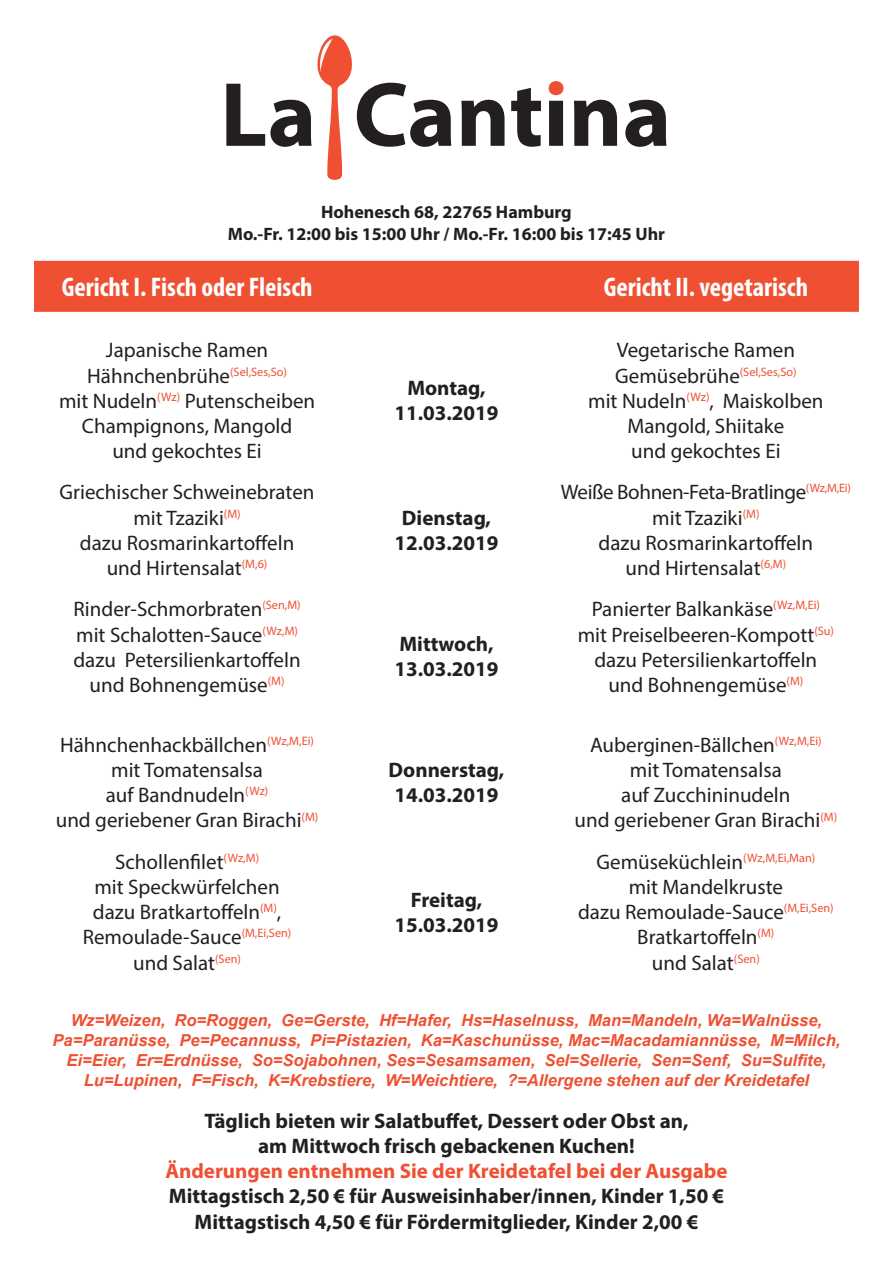
<style>
.page{position:relative;width:893px;height:1263px;background:#fff}
.page>*{position:absolute;margin:0;border:0;box-sizing:border-box;transform-origin:0 0}
.t1{font:700 condensed 27px "Myriad Pro";color:#fff}
.t2{font:21px/25.2px "Myriad Pro";color:#231f20;text-align:center}
.t3{font:700 21px/25.2px "Myriad Pro";color:#231f20;text-align:center}
.t4{font:700 21px "Myriad Pro";color:#ef5032}
.t5{font:700 18px/21.6px "Myriad Pro";color:#231f20;text-align:center}
.t6{font:italic 700 16.5px/19.8px "Arial";color:#ef5032;text-align:center}
.t7{font:12.3px "Myriad Pro";letter-spacing:.005em;color:#ef5032}
.s1{font-size:21px;color:#231f20}
</style>
<div class="page">
<div style="left:34px;top:261px;width:825px;height:51px;background:#ef5032"></div>
<svg style="left:226px;top:35px;width:440px;height:145px"></svg>
<p class="t5" style="left:228px;top:201px;width:439px">Hohenesch 68, 22765 Hamburg<br>Mo.-Fr. 12:00 bis 15:00 Uhr / Mo.-Fr. 16:00 bis 17:45 Uhr</p>
<p class="t1" style="left:62px;top:271px;width:252px">Gericht I. Fisch oder Fleisch</p>
<p class="t1" style="left:604px;top:271px;width:206px">Gericht II. vegetarisch</p>
<p class="t2" style="left:59px;top:337px;width:258px">Japanische Ramen<br>Hähnchenbrühe<sup>(Sel,Ses,So)<br></sup>mit Nudeln<sup>(Wz)</sup> Putenscheiben<br>Champignons, Mangold<br>und gekochtes Ei</p>
<p class="t2" style="left:60px;top:479px;width:257px">Griechischer Schweinebraten mit Tzaziki<sup>(M)<br></sup>dazu Rosmarinkartoffeln<br>und Hirtensalat<sup>(M,6)</sup></p>
<p class="t2" style="left:73px;top:596px;width:229px">Rinder-Schmorbraten<sup>(Sen,M) </sup>mit Schalotten-Sauce<sup>(Wz,M) </sup>dazu Petersilienkartoffeln und Bohnengemüse<sup>(M)</sup></p>
<p class="t2" style="left:56px;top:732px;width:264px">Hähnchenhackbällchen<sup>(Wz,M,Ei) </sup>mit Tomatensalsa<br>auf Bandnudeln<sup>(Wz)<br></sup>und geriebener Gran Birachi<sup>(M)</sup></p>
<p class="t2" style="left:83px;top:849px;width:210px">Schollenfilet<sup>(Wz,M)<br></sup>mit Speckwürfelchen dazu Bratkartoffeln<sup>(M)</sup>,<br>Remoulade-Sauce<sup>(M,Ei,Sen) </sup>und Salat<sup>(Sen)</sup></p>
<p class="t3" style="left:394px;top:375px;width:106px">Montag,<br>11.03.2019</p>
<p class="t3" style="left:394px;top:504px;width:106px">Dienstag,<br>12.03.2019</p>
<p class="t3" style="left:394px;top:630px;width:106px;text-align:left">Mittwoch,<br>13.03.2019</p>
<p class="t3" style="left:389px;top:757px;width:117px;text-align:left">Donnerstag,<br>14.03.2019</p>
<p class="t3" style="left:394px;top:886px;width:106px">Freitag,<br>15.03.2019</p>
<p class="t2" style="left:617px;top:337px;width:180px">Vegetarische Ramen</p>
<p class="t7" style="left:615px;top:364px;width:183px"><span class="s1">Gemüsebrühe</span>(Sel,Ses,So)</p>
<p class="t2" style="left:588px;top:388px;width:237px">mit Nudeln<sup>(Wz)</sup>, Maiskolben<br>Mangold, Shiitake<br>und gekochtes Ei</p>
<p class="t2" style="left:561px;top:479px;width:291px">Weiße Bohnen-Feta-Bratlinge<sup>(Wz,M,Ei) </sup>mit Tzaziki<sup>(M)<br></sup>dazu Rosmarinkartoffeln<br>und Hirtensalat<sup>(6,M)</sup></p>
<p class="t2" style="left:578px;top:596px;width:258px">Panierter Balkankäse<sup>(Wz,M,Ei) </sup>mit Preiselbeeren-Kompott<sup>(Su) </sup>dazu Petersilienkartoffeln und Bohnengemüse<sup>(M)</sup></p>
<p class="t2" style="left:575px;top:732px;width:264px">Auberginen-Bällchen<sup>(Wz,M,Ei) </sup>mit Tomatensalsa<br>auf Zucchininudeln<br>und geriebener Gran Birachi<sup>(M)</sup></p>
<p class="t2" style="left:578px;top:849px;width:257px">Gemüseküchlein<sup>(Wz,M,Ei,Man)<br></sup>mit Mandelkruste<br>dazu Remoulade-Sauce<sup>(M,Ei,Sen)<br></sup>Bratkartoffeln<sup>(M)<br></sup>und Salat<sup>(Sen)</sup></p>
<p class="t6" style="left:53px;top:1011px;width:789px">Wz=Weizen, Ro=Roggen, Ge=Gerste, Hf=Hafer, Hs=Haselnuss, Man=Mandeln, Wa=Walnüsse, Pa=Paranüsse, Pe=Pecannuss, Pi=Pistazien, Ka=Kaschunüsse, Mac=Macadamiannüsse, M=Milch, Ei=Eier, Er=Erdnüsse, So=Sojabohnen, Ses=Sesamsamen, Sel=Sellerie, Sen=Senf, Su=Sulfite, Lu=Lupinen, F=Fisch, K=Krebstiere, W=Weichtiere, ?=Allergene stehen auf der Kreidetafel</p>
<p class="t3" style="left:204px;top:1107px;width:486px">Täglich bieten wir Salatbuffet, Dessert oder Obst an, am Mittwoch frisch gebackenen Kuchen!</p>
<p class="t4" style="left:165px;top:1157px;width:563px">Änderungen entnehmen Sie der Kreidetafel bei der Ausgabe</p>
<p class="t3" style="left:169px;top:1183px;width:557px">Mittagstisch 2,50 € für Ausweisinhaber/innen, Kinder 1,50 €<br>Mittagstisch 4,50 € für Fördermitglieder, Kinder 2,00 €</p>
</div>
